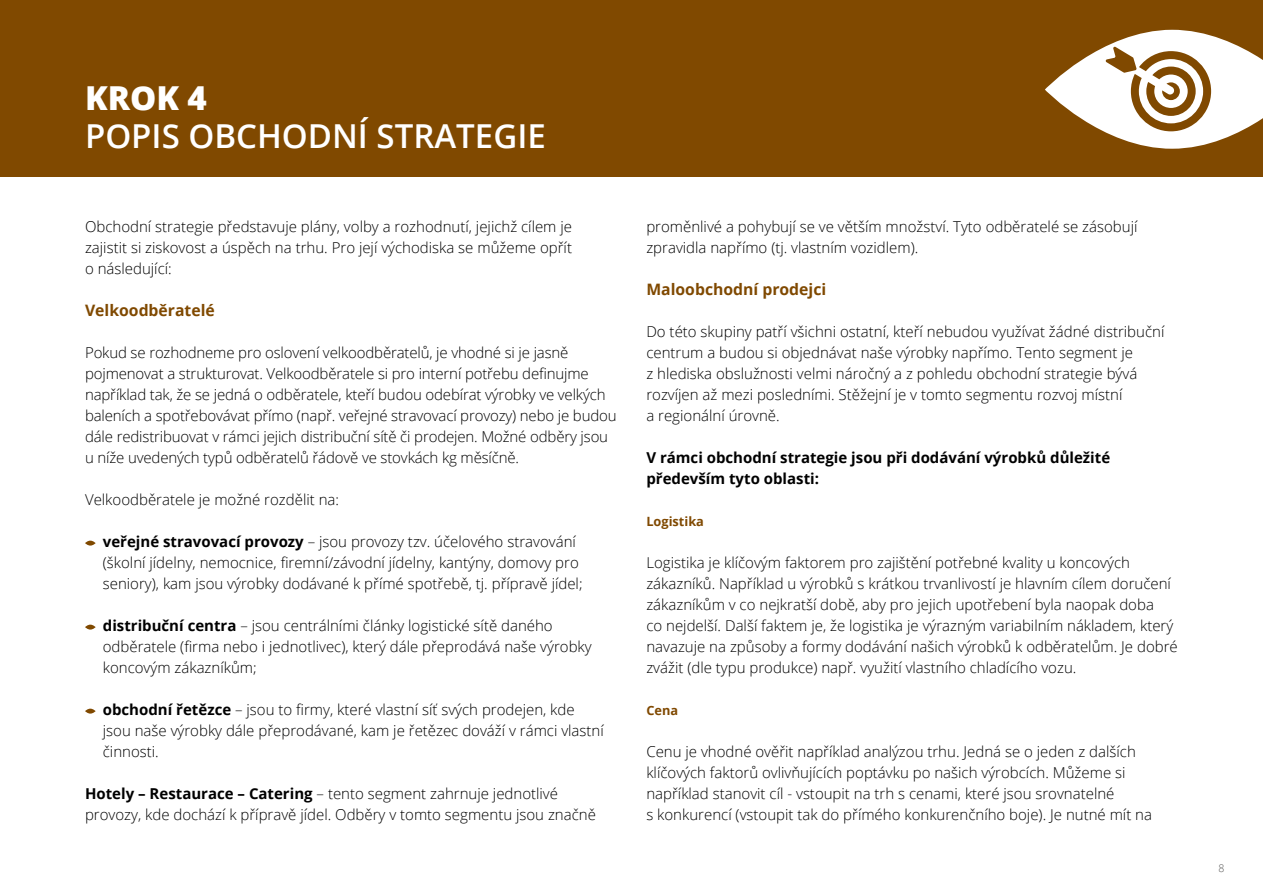
<style>
.page{position:relative;width:1263px;height:893px;background:#fff}
.page>*{position:absolute;margin:0;border:0;box-sizing:border-box;transform-origin:0 0}
.t1{font:600 33px "Open Sans";color:#fff}
.t2{font:800 33px "Open Sans";color:#fff}
.t3{font:700 15.75px "Open Sans";color:#804900}
.t4{font:300 15px/21px "Open Sans";color:#000}
.t5{font:700 15px/21px "Open Sans";color:#000}
.t6{font:700 12.75px "Open Sans";color:#804900}
.t7{font:300 10.5px "Open Sans";color:#575756}
.s1{font-weight:700}
</style>
<div class="page">
<div style="left:0;top:0;width:1263px;height:176px;background:#804900"></div>
<svg style="left:85px;top:541px;width:11px;height:5px"></svg>
<svg style="left:85px;top:625px;width:11px;height:5px"></svg>
<svg style="left:85px;top:709px;width:11px;height:5px"></svg>
<svg style="left:1045px;top:30px;width:218px;height:119px"></svg>
<h1 class="t2" style="left:85px;top:73px;width:123px">KROK 4</h1>
<h1 class="t1" style="left:85px;top:113px;width:462px">POPIS OBCHODNÍ STRATEGIE</h1>
<p class="t4" style="left:85px;top:216px;width:488px;text-align:justify">Obchodní strategie představuje plány, volby a rozhodnutí, jejichž cílem je zajistit si ziskovost a úspěch na trhu. Pro její východiska se můžeme opřít o následující:</p>
<p class="t3" style="left:85px;top:299px;width:131px">Velkoodběratelé</p>
<p class="t4" style="left:85px;top:342px;width:533px">Pokud se rozhodneme pro oslovení velkoodběratelů, je vhodné si je jasně pojmenovat a strukturovat. Velkoodběratele si pro interní potřebu definujme například tak, že se jedná o odběratele, kteří budou odebírat výrobky ve velkých baleních a spotřebovávat přímo (např. veřejné stravovací provozy) nebo je budou dále redistribuovat v rámci jejich distribuční sítě či prodejen. Možné odběry jsou u níže uvedených typů odběratelů řádově ve stovkách kg měsíčně.</p>
<p class="t4" style="left:85px;top:489px;width:256px">Velkoodběratele je možné rozdělit na:</p>
<p class="t4" style="left:103px;top:531px;width:481px"><span class="s1">veřejné stravovací provozy</span> – jsou provozy tzv. účelového stravování (školní jídelny, nemocnice, firemní/závodní jídelny, kantýny, domovy pro seniory), kam jsou výrobky dodávané k přímé spotřebě, tj. přípravě jídel;</p>
<p class="t4" style="left:103px;top:615px;width:490px"><span class="s1">distribuční centra</span> – jsou centrálními články logistické sítě daného odběratele (firma nebo i jednotlivec), který dále přeprodává naše výrobky koncovým zákazníkům;</p>
<p class="t4" style="left:103px;top:699px;width:502px"><span class="s1">obchodní řetězce</span> – jsou to firmy, které vlastní síť svých prodejen, kde jsou naše výrobky dále přeprodávané, kam je řetězec dováží v rámci vlastní činnosti.</p>
<p class="t4" style="left:85px;top:783px;width:512px"><span class="s1">Hotely – Restaurace – Catering</span> – tento segment zahrnuje jednotlivé provozy, kde dochází k přípravě jídel. Odběry v tomto segmentu jsou značně</p>
<p class="t4" style="left:646px;top:216px;width:493px">proměnlivé a pohybují se ve větším množství. Tyto odběratelé se zásobují zpravidla napřímo (tj. vlastním vozidlem).</p>
<p class="t3" style="left:646px;top:278px;width:181px">Maloobchodní prodejci</p>
<p class="t4" style="left:646px;top:321px;width:519px">Do této skupiny patří všichni ostatní, kteří nebudou využívat žádné distribuční centrum a budou si objednávat naše výrobky napřímo. Tento segment je<br>z hlediska obslužnosti velmi náročný a z pohledu obchodní strategie bývá rozvíjen až mezi posledními. Stěžejní je v tomto segmentu rozvoj místní<br>a regionální úrovně.</p>
<p class="t5" style="left:646px;top:447px;width:465px">V rámci obchodní strategie jsou při dodávání výrobků důležité především tyto oblasti:</p>
<p class="t6" style="left:646px;top:512px;width:59px">Logistika</p>
<p class="t4" style="left:646px;top:552px;width:533px">Logistika je klíčovým faktorem pro zajištění potřebné kvality u koncových zákazníků. Například u výrobků s krátkou trvanlivostí je hlavním cílem doručení zákazníkům v co nejkratší době, aby pro jejich upotřebení byla naopak doba<br>co nejdelší. Další faktem je, že logistika je výrazným variabilním nákladem, který navazuje na způsoby a formy dodávání našich výrobků k odběratelům. Je dobré zvážit (dle typu produkce) např. využití vlastního chladícího vozu.</p>
<p class="t6" style="left:646px;top:701px;width:33px">Cena</p>
<p class="t4" style="left:646px;top:741px;width:507px">Cenu je vhodné ověřit například analýzou trhu. Jedná se o jeden z dalších klíčových faktorů ovlivňujících poptávku po našich výrobcích. Můžeme si například stanovit cíl - vstoupit na trh s cenami, které jsou srovnatelné<br>s konkurencí (vstoupit tak do přímého konkurenčního boje). Je nutné mít na</p>
<p class="t7" style="left:1218px;top:860px;width:7px">8</p>
</div>
